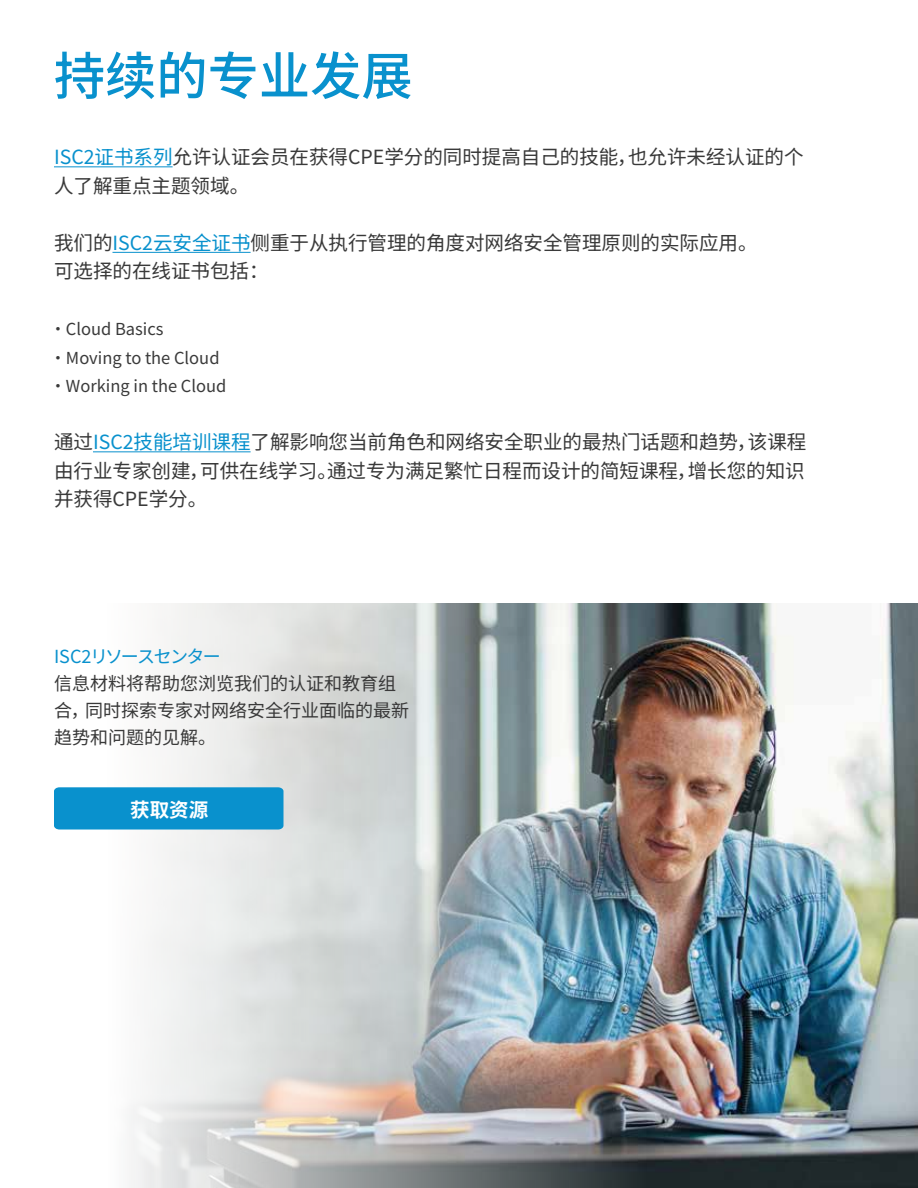
<style>
.page{position:relative;width:918px;height:1188px;background:#fff}
.page>*{position:absolute;margin:0;border:0;box-sizing:border-box;transform-origin:0 0}
.t1{font:100 51px "Noto Sans SC";letter-spacing:.005em;color:#0991cd}
.t2{font:100 19.5px/28.5px "Noto Sans SC";color:#3a3a3a}
.t3{font:100 19.5px "Noto Sans SC";color:#fff}
.t4{font:100 18px/27px "Noto Sans SC";color:#3a3a3a}
.t5{font:100 18px "Noto Sans SC";letter-spacing:-.085em;color:#0991cd}
.t6{font:100 16.5px "Noto Sans SC";color:#3a3a3a}
.s1{color:#0991cd}
</style>
<div class="page">
<img style="left:705px;top:603px;width:213px;height:585px">
<img style="left:129px;top:603px;width:576px;height:585px">
<hr style="left:54px;top:166px;width:119px;height:1px;background:#0991cd">
<hr style="left:112px;top:252px;width:139px;height:1px;background:#0991cd">
<hr style="left:93px;top:451px;width:158px;height:1px;background:#0991cd">
<div style="left:54px;top:787px;width:230px;height:43px;background:#0991cd"></div>
<h1 class="t1" style="left:54px;top:47px;width:360px">持续的专业发展</h1>
<p class="t2" style="left:54px;top:143px;width:751px"><span class="s1">ISC2证书系列</span>允许认证会员在获得CPE学分的同时提高自己的技能，也允许未经认证的个人了解重点主题领域。</p>
<p class="t2" style="left:54px;top:229px;width:705px">我们的<span class="s1">ISC2云安全证书</span>侧重于从执行管理的角度对网络安全管理原则的实际应用。可选择的在线证书包括：</p>
<p class="t6" style="left:50px;top:320px;width:115px">• Cloud Basics</p>
<p class="t6" style="left:50px;top:348px;width:171px">• Moving to the Cloud</p>
<p class="t6" style="left:50px;top:377px;width:178px">• Working in the Cloud</p>
<p class="t2" style="left:54px;top:428px;width:754px;text-align:justify">通过<span class="s1">ISC2技能培训课程</span>了解影响您当前角色和网络安全职业的最热门话题和趋势，该课程由行业专家创建，可供在线学习。通过专为满足繁忙日程而设计的简短课程，增长您的知识并获得CPE学分。</p>
<p class="t5" style="left:54px;top:647px;width:168px">ISC2リソースセンター</p>
<p class="t4" style="left:54px;top:671px;width:357px">信息材料将帮助您浏览我们的认证和教育组合，同时探索专家对网络安全行业面临的最新趋势和问题的见解。</p>
<p class="t3" style="left:130px;top:799px;width:80px">获取资源</p>
</div>
